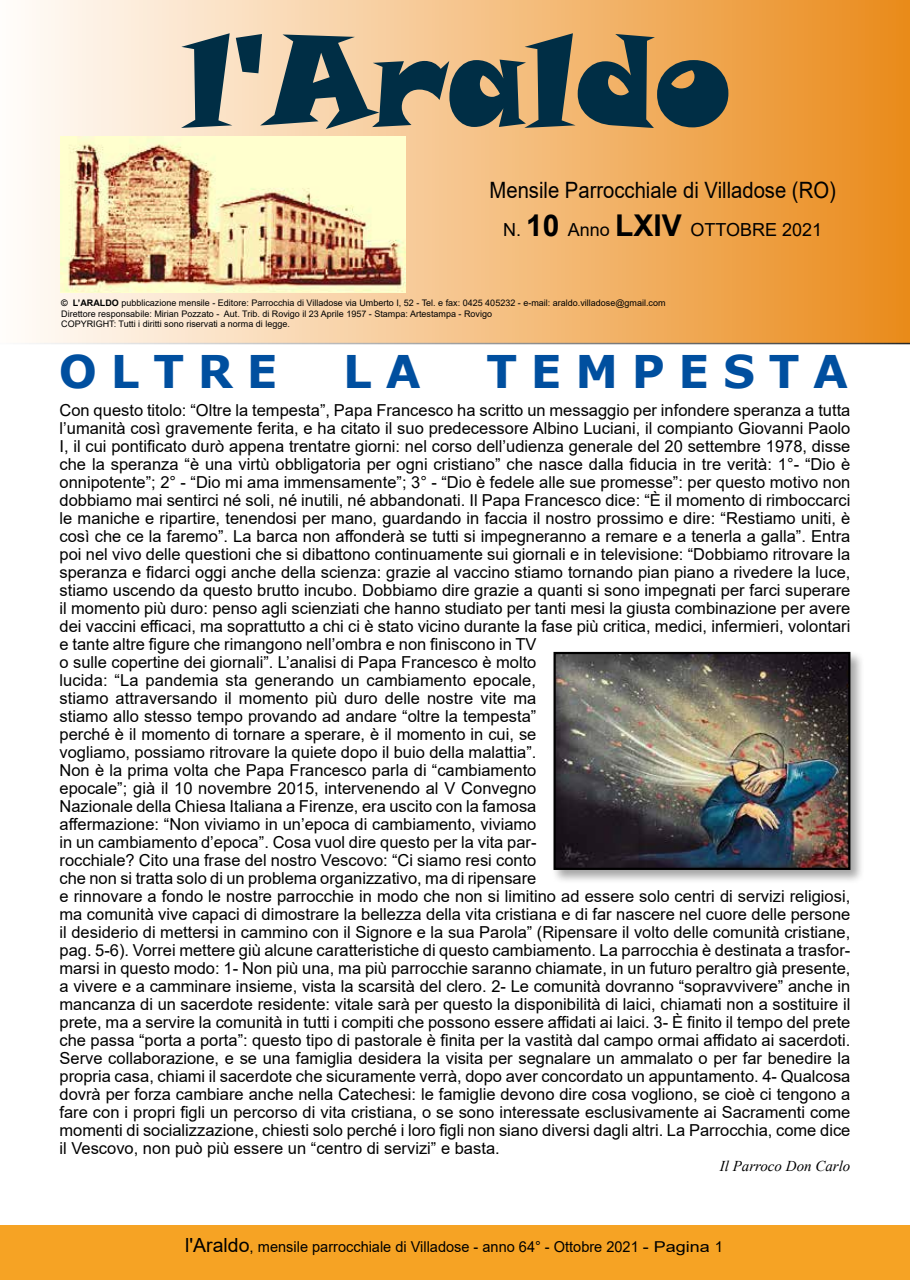
<style>
.page{position:relative;width:910px;height:1280px;background:#fff}
.page>*{position:absolute;margin:0;border:0;box-sizing:border-box;transform-origin:0 0}
.t1{font:126px "Snap ITC";color:#002e45}
.t2{font:700 45px "Verdana";letter-spacing:.305em;color:#004f9f}
.t3{font:22.5px "Arial";color:#000;scale:.9 1}
.t4{font:18px "Arial";color:#000}
.t5{font:16.5px/18px "Arial";color:#000}
.t6{font:15px "Arial";color:#000}
.t7{font:italic 15px "Times New Roman";color:#000}
.t8{font:9px/10.8px "Arial";color:#000}
.s1{font-weight:700;font-size:30px}
.s2{font-weight:700}
.s3{font-size:19.5px}
</style>
<div class="page">
<div style="left:0;top:1225px;width:910px;height:55px;background:#f6a324"></div>
<svg style="left:29px;top:0;width:881px;height:344px;background:#f3bc7d"></svg>
<img style="left:60px;top:137px;width:345px;height:155px">
<div style="left:552px;top:650px;width:313px;height:234px;background:#000;opacity:.35"></div>
<img style="left:556px;top:655px;width:291px;height:212px">
<div style="left:553px;top:652px;width:297px;height:218px;border:2px solid #000"></div>
<h1 class="t1" style="left:184px;top:-3px;width:549px">l'Araldo</h1>
<h3 class="t3" style="left:490px;top:174px;width:386px">Mensile Parrocchiale di Villadose (RO)</h3>
<p class="t4" style="left:503px;top:217px;width:320px">N. <span class="s1">10</span> Anno <span class="s1">LXIV</span> OTTOBRE 2021</p>
<p class="t8" style="left:61px;top:297px;width:606px"><span class="s2">© L’ARALDO</span> pubblicazione mensile - Editore: Parrocchia di Villadose via Umberto I, 52 - Tel. e fax: 0425 405232 - e-mail: araldo.villadose@gmail.com<br>Direttore responsabile: Mirian Pozzato - Aut. Trib. di Rovigo il 23 Aprile 1957 - Stampa: Artestampa - Rovigo<br>COPYRIGHT: Tutti i diritti sono riservati a norma di legge.</p>
<h2 class="t2" style="left:59px;top:340px;width:220px">OLTRE</h2>
<h2 class="t2" style="left:343px;top:340px;width:79px">L A</h2>
<h2 class="t2" style="left:486px;top:340px;width:363px">TEMPESTA</h2>
<p class="t5" style="left:60px;top:401px;width:792px">Con questo titolo: “Oltre la tempesta”, Papa Francesco ha scritto un messaggio per infondere speranza a tutta l’umanità così gravemente ferita, e ha citato il suo predecessore Albino Luciani, il compianto Giovanni Paolo I, il cui pontificato durò appena trentatre giorni: nel corso dell’udienza generale del 20 settembre 1978, disse che la speranza “è una virtù obbligatoria per ogni cristiano” che nasce dalla fiducia in tre verità: 1°- “Dio è onnipotente”; 2° - “Dio mi ama immensamente”; 3° - “Dio è fedele alle sue promesse”: per questo motivo non dobbiamo mai sentirci né soli, né inutili, né abbandonati. Il Papa Francesco dice: “È il momento di rimboccarci le maniche e ripartire, tenendosi per mano, guardando in faccia il nostro prossimo e dire: “Restiamo uniti, è così che ce la faremo”. La barca non affonderà se tutti si impegneranno a remare e a tenerla a galla”. Entra poi nel vivo delle questioni che si dibattono continuamente sui giornali e in televisione: “Dobbiamo ritrovare la speranza e fidarci oggi anche della scienza: grazie al vaccino stiamo tornando pian piano a rivedere la luce, stiamo uscendo da questo brutto incubo. Dobbiamo dire grazie a quanti si sono impegnati per farci superare il momento più duro: penso agli scienziati che hanno studiato per tanti mesi la giusta combinazione per avere dei vaccini efficaci, ma soprattutto a chi ci è stato vicino durante la fase più critica, medici, infermieri, volontari e tante altre figure che rimangono nell’ombra e non finiscono in TV<br>o sulle copertine dei giornali”. L’analisi di Papa Francesco è molto<br>lucida: “La pandemia sta generando un cambiamento epocale,<br>stiamo attraversando il momento più duro delle nostre vite ma<br>stiamo allo stesso tempo provando ad andare “oltre la tempesta”<br>perché è il momento di tornare a sperare, è il momento in cui, se<br>vogliamo, possiamo ritrovare la quiete dopo il buio della malattia”.<br>Non è la prima volta che Papa Francesco parla di “cambiamento<br>epocale”; già il 10 novembre 2015, intervenendo al V Convegno<br>Nazionale della Chiesa Italiana a Firenze, era uscito con la famosa<br>affermazione: “Non viviamo in un’epoca di cambiamento, viviamo<br>in un cambiamento d’epoca”. Cosa vuol dire questo per la vita par-<br>rocchiale? Cito una frase del nostro Vescovo: “Ci siamo resi conto<br>che non si tratta solo di un problema organizzativo, ma di ripensare<br>e rinnovare a fondo le nostre parrocchie in modo che non si limitino ad essere solo centri di servizi religiosi, ma comunità vive capaci di dimostrare la bellezza della vita cristiana e di far nascere nel cuore delle persone il desiderio di mettersi in cammino con il Signore e la sua Parola” (Ripensare il volto delle comunità cristiane, pag. 5-6). Vorrei mettere giù alcune caratteristiche di questo cambiamento. La parrocchia è destinata a trasfor&shy;marsi in questo modo: 1- Non più una, ma più parrocchie saranno chiamate, in un futuro peraltro già presente, a vivere e a camminare insieme, vista la scarsità del clero. 2- Le comunità dovranno “sopravvivere” anche in mancanza di un sacerdote residente: vitale sarà per questo la disponibilità di laici, chiamati non a sostituire il prete, ma a servire la comunità in tutti i compiti che possono essere affidati ai laici. 3- È finito il tempo del prete che passa “porta a porta”: questo tipo di pastorale è finita per la vastità dal campo ormai affidato ai sacerdoti.<br>Serve collaborazione, e se una famiglia desidera la visita per segnalare un ammalato o per far benedire la propria casa, chiami il sacerdote che sicuramente verrà, dopo aver concordato un appuntamento. 4- Qualcosa dovrà per forza cambiare anche nella Catechesi: le famiglie devono dire cosa vogliono, se cioè ci tengono a fare con i propri figli un percorso di vita cristiana, o se sono interessate esclusivamente ai Sacramenti come momenti di socializzazione, chiesti solo perché i loro figli non siano diversi dagli altri. La Parrocchia, come dice il Vescovo, non può più essere un “centro di servizi” e basta.</p>
<p class="t7" style="left:720px;top:1155px;width:132px">Il Parroco Don Carlo</p>
<p class="t6" style="left:185px;top:1236px;width:540px"><span class="s3">l'Araldo</span>, mensile parrocchiale di Villadose - anno 64° - Ottobre 2021 - Pagina 1</p>
</div>
